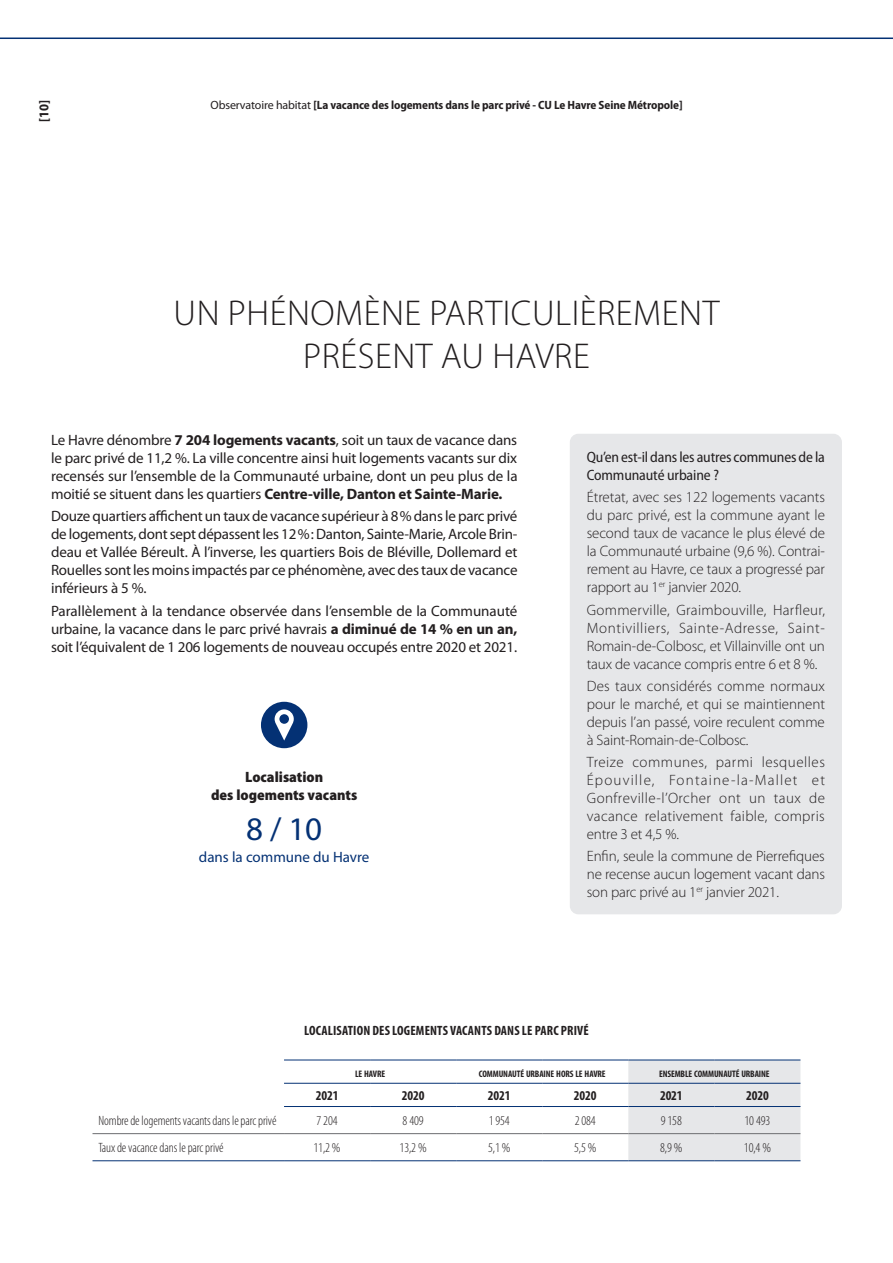
<style>
.page{position:relative;width:893px;height:1263px;background:#fff}
.page>*{position:absolute;margin:0;border:0;box-sizing:border-box;transform-origin:0 0}
.titre1{font:300 36px/43.2px "Myriad Pro";letter-spacing:.015em;color:#231f20;text-align:center}
.chiffre_clé_bleu{font:33px "Myriad Pro";color:#043174}
.texte{font:15px/18px "Myriad Pro";letter-spacing:-.01em;color:#231f20;text-align:justify}
.texte-2{font:300 15px/18px "Myriad Pro";letter-spacing:-.01em;color:#231f20;text-align:justify}
.texte-3{font:semi-condensed 15px/18px "Myriad Pro";letter-spacing:-.01em;color:#231f20}
.titre_chiffre_clé{font:900 semi-condensed 15px/18px "Myriad Pro";color:#231f20;text-align:center}
.chiffre_clé_bleu-2{font:15px "Myriad Pro";color:#043174}
.t1{font:300 condensed 13.5px "Myriad Pro";letter-spacing:-.01em;color:#231f20}
.titre_graph_tableau{font:700 condensed 13.5px "Myriad Pro";letter-spacing:.01em;color:#231f20}
.t2{font:700 condensed 13.5px "Myriad Pro";letter-spacing:-.01em;color:#231f20}
.t3{font:700 semi-condensed 13.5px "Myriad Pro";color:#231f20}
.t4{font:700 semi-condensed 12px "Myriad Pro";letter-spacing:-.01em;color:#231f20}
.t5{font:700 condensed 9.45px "Myriad Pro";letter-spacing:-.01em;color:#231f20}
.s1{font-weight:400;font-stretch:normal}
.s2{font-weight:700}
</style>
<div class="page">
<hr style="left:0;top:38px;width:893px;height:1px;background:#043174">
<div style="left:261px;top:702px;width:46px;height:46px;background:#043174;border-radius:50%"></div>
<svg style="left:274px;top:709px;width:20px;height:31px"></svg>
<div style="left:628px;top:1060px;width:172px;height:100px;background:#e6e7e9"></div>
<hr style="left:92px;top:1133px;width:192px;height:1px;background:#6c6d70">
<hr style="left:284px;top:1133px;width:86px;height:1px;background:#6c6d70">
<hr style="left:370px;top:1133px;width:86px;height:1px;background:#6c6d70">
<hr style="left:456px;top:1133px;width:86px;height:1px;background:#6c6d70">
<hr style="left:542px;top:1133px;width:86px;height:1px;background:#6c6d70">
<hr style="left:628px;top:1133px;width:86px;height:1px;background:#6c6d70">
<hr style="left:714px;top:1133px;width:86px;height:1px;background:#6c6d70">
<hr style="left:284px;top:1083px;width:86px;height:1px;background:#043174">
<hr style="left:370px;top:1083px;width:86px;height:1px;background:#043174">
<hr style="left:456px;top:1083px;width:86px;height:1px;background:#043174">
<hr style="left:542px;top:1083px;width:86px;height:1px;background:#043174">
<hr style="left:628px;top:1083px;width:86px;height:1px;background:#043174">
<hr style="left:714px;top:1083px;width:86px;height:1px;background:#043174">
<hr style="left:284px;top:1106px;width:86px;height:1px;background:#043174">
<hr style="left:370px;top:1106px;width:86px;height:1px;background:#043174">
<hr style="left:456px;top:1106px;width:86px;height:1px;background:#043174">
<hr style="left:542px;top:1106px;width:86px;height:1px;background:#043174">
<hr style="left:628px;top:1106px;width:86px;height:1px;background:#043174">
<hr style="left:714px;top:1106px;width:86px;height:1px;background:#043174">
<hr style="left:284px;top:1059px;width:86px;height:1px;background:#043174">
<hr style="left:370px;top:1059px;width:86px;height:1px;background:#043174">
<hr style="left:456px;top:1059px;width:86px;height:1px;background:#043174">
<hr style="left:542px;top:1059px;width:86px;height:1px;background:#043174">
<hr style="left:628px;top:1059px;width:86px;height:1px;background:#043174">
<hr style="left:714px;top:1059px;width:86px;height:1px;background:#043174">
<hr style="left:92px;top:1160px;width:192px;height:1px;background:#043174">
<hr style="left:284px;top:1160px;width:86px;height:1px;background:#043174">
<hr style="left:370px;top:1160px;width:86px;height:1px;background:#043174">
<hr style="left:456px;top:1160px;width:86px;height:1px;background:#043174">
<hr style="left:542px;top:1160px;width:86px;height:1px;background:#043174">
<hr style="left:628px;top:1160px;width:86px;height:1px;background:#043174">
<hr style="left:714px;top:1160px;width:86px;height:1px;background:#043174">
<div style="left:570px;top:434px;width:272px;height:480px;background:#e6e7e9;border-radius:9px"></div>
<p class="t3" style="left:35px;top:121px;width:23px;rotate:-90deg">[10]</p>
<p class="t4" style="left:211px;top:97px;width:473px"><span class="s1">Observatoire habitat</span> [La vacance des logements dans le parc privé - CU Le Havre Seine Métropole]</p>
<p class="titre1" style="left:174px;top:291px;width:547px">UN PHÉNOMÈNE PARTICULIÈREMENT<br>PRÉSENT AU HAVRE</p>
<p class="texte" style="left:51px;top:431px;width:468px">Le Havre dénombre <span class="s2">7 204 logements vacants</span>, soit un taux de vacance dans le parc privé de 11,2 %. La ville concentre ainsi huit logements vacants sur dix recensés sur l’ensemble de la Communauté urbaine, dont un peu plus de la moitié se situent dans les quartiers <span class="s2">Centre-ville, Danton et Sainte-Marie.</span></p>
<p class="texte" style="left:51px;top:507px;width:468px">Douze quartiers affichent un taux de vacance supérieur à 8% dans le parc privé de logements, dont sept dépassent les 12%: Danton, Sainte-Marie, Arcole Brin&shy;deau et Vallée Béreult. À l’inverse, les quartiers Bois de Bléville, Dollemard et Rouelles sont les moins impactés par ce phénomène, avec des taux de vacance inférieurs à 5 %.</p>
<p class="texte" style="left:51px;top:601px;width:468px">Parallèlement à la tendance observée dans l’ensemble de la Communauté urbaine, la vacance dans le parc privé havrais <span class="s2">a diminué de 14 % en un an, </span>soit l’équivalent de 1 206 logements de nouveau occupés entre 2020 et 2021.</p>
<p class="titre_chiffre_clé" style="left:211px;top:768px;width:148px">Localisation<br>des logements vacants</p>
<p class="chiffre_clé_bleu" style="left:246px;top:808px;width:78px">8 / 10</p>
<p class="chiffre_clé_bleu-2" style="left:199px;top:848px;width:172px">dans la commune du Havre</p>
<p class="texte-3" style="left:587px;top:448px;width:240px">Qu’en est-il dans les autres communes de la<br>Communauté urbaine ?</p>
<p class="texte-2" style="left:587px;top:488px;width:240px">Étretat, avec ses 122 logements vacants du parc privé, est la commune ayant le second taux de vacance le plus élevé de la Communauté urbaine (9,6 %). Contrai&shy;rement au Havre, ce taux a progressé par rapport au 1<sup>er</sup> janvier 2020.</p>
<p class="texte-2" style="left:587px;top:600px;width:240px">Gommerville, Graimbouville, Harfleur, Montivilliers, Sainte-Adresse, Saint-Romain-de-Colbosc, et Villainville ont un taux de vacance compris entre 6 et 8 %.</p>
<p class="texte-2" style="left:587px;top:677px;width:240px">Des taux considérés comme normaux pour le marché, et qui se maintiennent depuis l’an passé, voire reculent comme à Saint-Romain-de-Colbosc.</p>
<p class="texte-2" style="left:587px;top:753px;width:240px">Treize communes, parmi lesquelles Épouville, Fontaine-la-Mallet et Gonfreville-l’Orcher ont un taux de vacance relativement faible, compris entre 3 et 4,5 %.</p>
<p class="texte-2" style="left:587px;top:847px;width:240px">Enfin, seule la commune de Pierrefiques ne recense aucun logement vacant dans son parc privé au 1<sup>er</sup> janvier 2021.</p>
<p class="titre_graph_tableau" style="left:304px;top:1022px;width:286px">LOCALISATION DES LOGEMENTS VACANTS DANS LE PARC PRIVÉ</p>
<p class="t5" style="left:355px;top:1068px;width:32px">LE HAVRE</p>
<p class="t5" style="left:479px;top:1068px;width:128px">COMMUNAUTÉ URBAINE HORS LE HAVRE</p>
<p class="t5" style="left:659px;top:1068px;width:112px">ENSEMBLE COMMUNAUTÉ URBAINE</p>
<p class="t2" style="left:316px;top:1087px;width:24px">2021</p>
<p class="t2" style="left:402px;top:1087px;width:24px">2020</p>
<p class="t2" style="left:488px;top:1087px;width:24px">2021</p>
<p class="t2" style="left:574px;top:1087px;width:24px">2020</p>
<p class="t2" style="left:660px;top:1087px;width:24px">2021</p>
<p class="t2" style="left:746px;top:1087px;width:24px">2020</p>
<p class="t1" style="left:98px;top:1113px;width:179px">Nombre de logements vacants dans le parc privé</p>
<p class="t1" style="left:316px;top:1113px;width:23px">7 204</p>
<p class="t1" style="left:403px;top:1113px;width:23px">8 409</p>
<p class="t1" style="left:489px;top:1113px;width:23px">1 954</p>
<p class="t1" style="left:575px;top:1113px;width:23px">2 084</p>
<p class="t1" style="left:661px;top:1113px;width:23px">9 158</p>
<p class="t1" style="left:744px;top:1113px;width:27px">10 493</p>
<p class="t1" style="left:98px;top:1140px;width:127px">Taux de vacance dans le parc privé</p>
<p class="t1" style="left:314px;top:1140px;width:29px">11,2 %</p>
<p class="t1" style="left:400px;top:1140px;width:29px">13,2 %</p>
<p class="t1" style="left:488px;top:1140px;width:24px">5,1 %</p>
<p class="t1" style="left:574px;top:1140px;width:24px">5,5 %</p>
<p class="t1" style="left:660px;top:1140px;width:24px">8,9 %</p>
<p class="t1" style="left:744px;top:1140px;width:29px">10,4 %</p>
</div>
